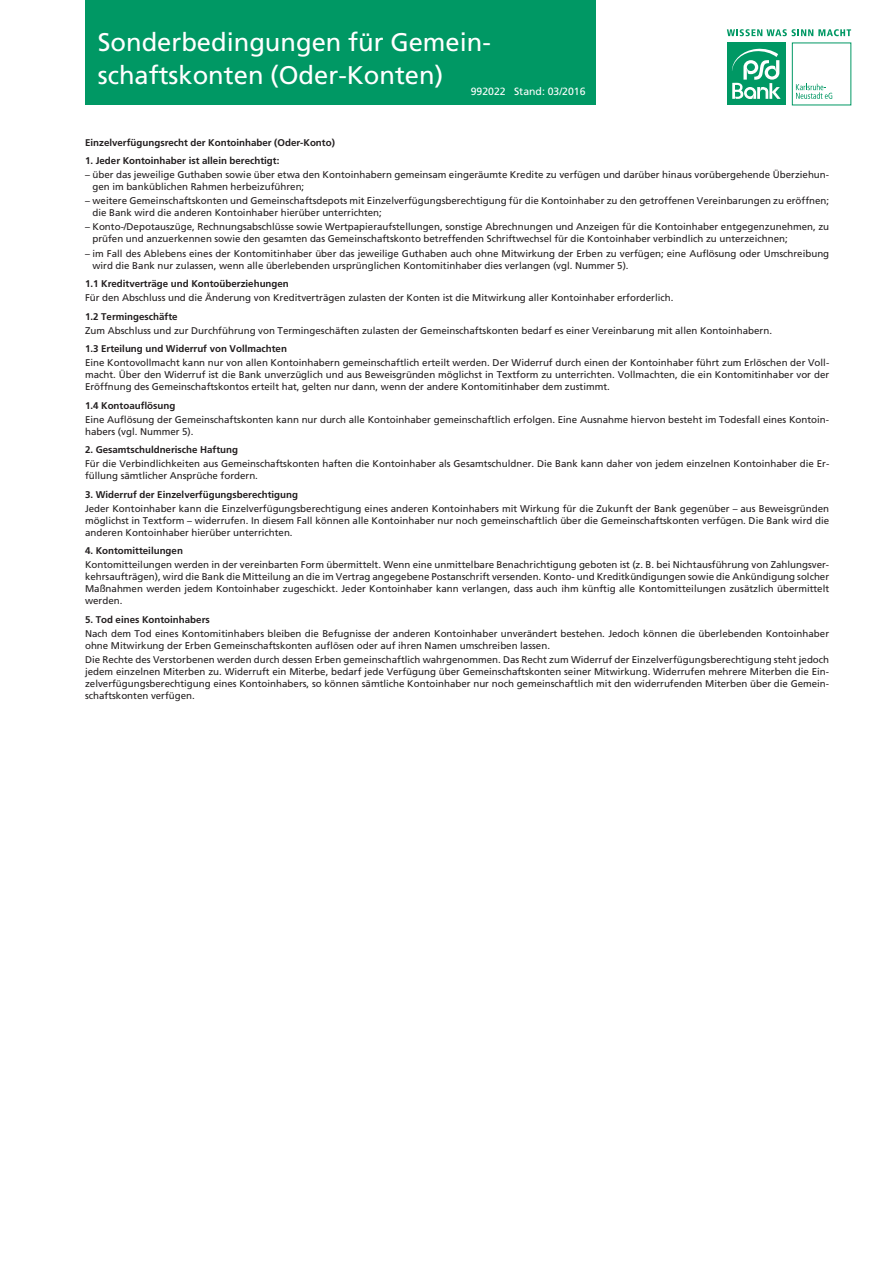
<style>
.page{position:relative;width:893px;height:1285px;background:#fff}
.page>*{position:absolute;margin:0;border:0;box-sizing:border-box;transform-origin:0 0}
.t1{font:25.5px/33px "Frutiger LT";color:#fff}
.t2{font:10.5px "Frutiger LT";color:#fff}
.t3{font:9.75px/12px "Frutiger LT";color:#231f20}
.t4{font:700 9.75px "Frutiger LT";color:#231f20}
</style>
<div class="page">
<div style="left:85px;top:0;width:510px;height:104px;background:#009864"></div>
<div style="left:727px;top:43px;width:59px;height:62px;background:#009864"></div>
<svg style="left:732px;top:48px;width:49px;height:51px"></svg>
<svg style="left:727px;top:29px;width:124px;height:7px"></svg>
<svg style="left:796px;top:84px;width:36px;height:15px"></svg>
<h1 class="t1" style="left:98px;top:26px;width:395px">Sonderbedingungen für Gemein&shy;schaftskonten (Oder-Konten)</h1>
<p class="t2" style="left:471px;top:85px;width:116px">992022 Stand: 03/2016</p>
<p class="t4" style="left:85px;top:136px;width:251px">Einzelverfügungsrecht der Kontoinhaber (Oder-Konto)</p>
<p class="t4" style="left:85px;top:155px;width:196px">1. Jeder Kontoinhaber ist allein berechtigt:</p>
<p class="t3" style="left:92px;top:169px;width:738px;text-indent:-7px">– über das jeweilige Guthaben sowie über etwa den Kontoinhabern gemeinsam eingeräumte Kredite zu verfügen und darüber hinaus vorübergehende Überziehun&shy;gen im banküblichen Rahmen herbeizuführen;</p>
<p class="t3" style="left:92px;top:195px;width:738px;text-indent:-7px">– weitere Gemeinschaftskonten und Gemeinschaftsdepots mit Einzelverfügungsberechtigung für die Kontoinhaber zu den getroffenen Vereinbarungen zu eröffnen; die Bank wird die anderen Kontoinhaber hierüber unterrichten;</p>
<p class="t3" style="left:92px;top:221px;width:738px;text-indent:-7px">– Konto-/Depotauszüge, Rechnungsabschlüsse sowie Wertpapieraufstellungen, sonstige Abrechnungen und Anzeigen für die Kontoinhaber entgegenzunehmen, zu prüfen und anzuerkennen sowie den gesamten das Gemeinschaftskonto betreffenden Schriftwechsel für die Kontoinhaber verbindlich zu unterzeichnen;</p>
<p class="t3" style="left:92px;top:247px;width:738px;text-indent:-7px">– im Fall des Ablebens eines der Kontomitinhaber über das jeweilige Guthaben auch ohne Mitwirkung der Erben zu verfügen; eine Auflösung oder Umschreibung wird die Bank nur zulassen, wenn alle überlebenden ursprünglichen Kontomitinhaber dies verlangen (vgl. Nummer 5).</p>
<p class="t4" style="left:85px;top:278px;width:205px">1.1 Kreditverträge und Kontoüberziehungen</p>
<p class="t3" style="left:85px;top:292px;width:590px">Für den Abschluss und die Änderung von Kreditverträgen zulasten der Konten ist die Mitwirkung aller Kontoinhaber erforderlich.</p>
<p class="t4" style="left:85px;top:310px;width:94px">1.2 Termingeschäfte</p>
<p class="t3" style="left:85px;top:324px;width:688px">Zum Abschluss und zur Durchführung von Termingeschäften zulasten der Gemeinschaftskonten bedarf es einer Vereinbarung mit allen Kontoinhabern.</p>
<p class="t4" style="left:85px;top:343px;width:203px">1.3 Erteilung und Widerruf von Vollmachten</p>
<p class="t3" style="left:85px;top:357px;width:746px;text-align:justify">Eine Kontovollmacht kann nur von allen Kontoinhabern gemeinschaftlich erteilt werden. Der Widerruf durch einen der Kontoinhaber führt zum Erlöschen der Voll&shy;macht. Über den Widerruf ist die Bank unverzüglich und aus Beweisgründen möglichst in Textform zu unterrichten. Vollmachten, die ein Kontomitinhaber vor der Eröffnung des Gemeinschaftskontos erteilt hat, gelten nur dann, wenn der andere Kontomitinhaber dem zustimmt.</p>
<p class="t4" style="left:85px;top:399px;width:92px">1.4 Kontoauflösung</p>
<p class="t3" style="left:85px;top:413px;width:746px">Eine Auflösung der Gemeinschaftskonten kann nur durch alle Kontoinhaber gemeinschaftlich erfolgen. Eine Ausnahme hiervon besteht im Todesfall eines Kontoin&shy;habers (vgl. Nummer 5).</p>
<p class="t4" style="left:85px;top:444px;width:155px">2. Gesamtschuldnerische Haftung</p>
<p class="t3" style="left:85px;top:458px;width:746px">Für die Verbindlichkeiten aus Gemeinschaftskonten haften die Kontoinhaber als Gesamtschuldner. Die Bank kann daher von jedem einzelnen Kontoinhaber die Er&shy;füllung sämtlicher Ansprüche fordern.</p>
<p class="t4" style="left:85px;top:488px;width:215px">3. Widerruf der Einzelverfügungsberechtigung</p>
<p class="t3" style="left:85px;top:502px;width:746px;text-align:justify">Jeder Kontoinhaber kann die Einzelverfügungsberechtigung eines anderen Kontoinhabers mit Wirkung für die Zukunft der Bank gegenüber – aus Beweisgründen möglichst in Textform – widerrufen. In diesem Fall können alle Kontoinhaber nur noch gemeinschaftlich über die Gemeinschaftskonten verfügen. Die Bank wird die anderen Kontoinhaber hierüber unterrichten.</p>
<p class="t4" style="left:85px;top:545px;width:99px">4. Kontomitteilungen</p>
<p class="t3" style="left:85px;top:559px;width:746px;text-align:justify">Kontomitteilungen werden in der vereinbarten Form übermittelt. Wenn eine unmittelbare Benachrichtigung geboten ist (z. B. bei Nichtausführung von Zahlungsver&shy;kehrsaufträgen), wird die Bank die Mitteilung an die im Vertrag angegebene Postanschrift versenden. Konto- und Kreditkündigungen sowie die Ankündigung solcher Maßnahmen werden jedem Kontoinhaber zugeschickt. Jeder Kontoinhaber kann verlangen, dass auch ihm künftig alle Kontomitteilungen zusätzlich übermittelt werden.</p>
<p class="t4" style="left:85px;top:613px;width:126px">5. Tod eines Kontoinhabers</p>
<p class="t3" style="left:85px;top:627px;width:746px">Nach dem Tod eines Kontomitinhabers bleiben die Befugnisse der anderen Kontoinhaber unverändert bestehen. Jedoch können die überlebenden Kontoinhaber ohne Mitwirkung der Erben Gemeinschaftskonten auflösen oder auf ihren Namen umschreiben lassen.</p>
<p class="t3" style="left:85px;top:653px;width:746px;text-align:justify">Die Rechte des Verstorbenen werden durch dessen Erben gemeinschaftlich wahrgenommen. Das Recht zum Widerruf der Einzelverfügungsberechtigung steht jedoch jedem einzelnen Miterben zu. Widerruft ein Miterbe, bedarf jede Verfügung über Gemeinschaftskonten seiner Mitwirkung. Widerrufen mehrere Miterben die Ein&shy;zelverfügungsberechtigung eines Kontoinhabers, so können sämtliche Kontoinhaber nur noch gemeinschaftlich mit den widerrufenden Miterben über die Gemein&shy;schaftskonten verfügen.</p>
</div>
